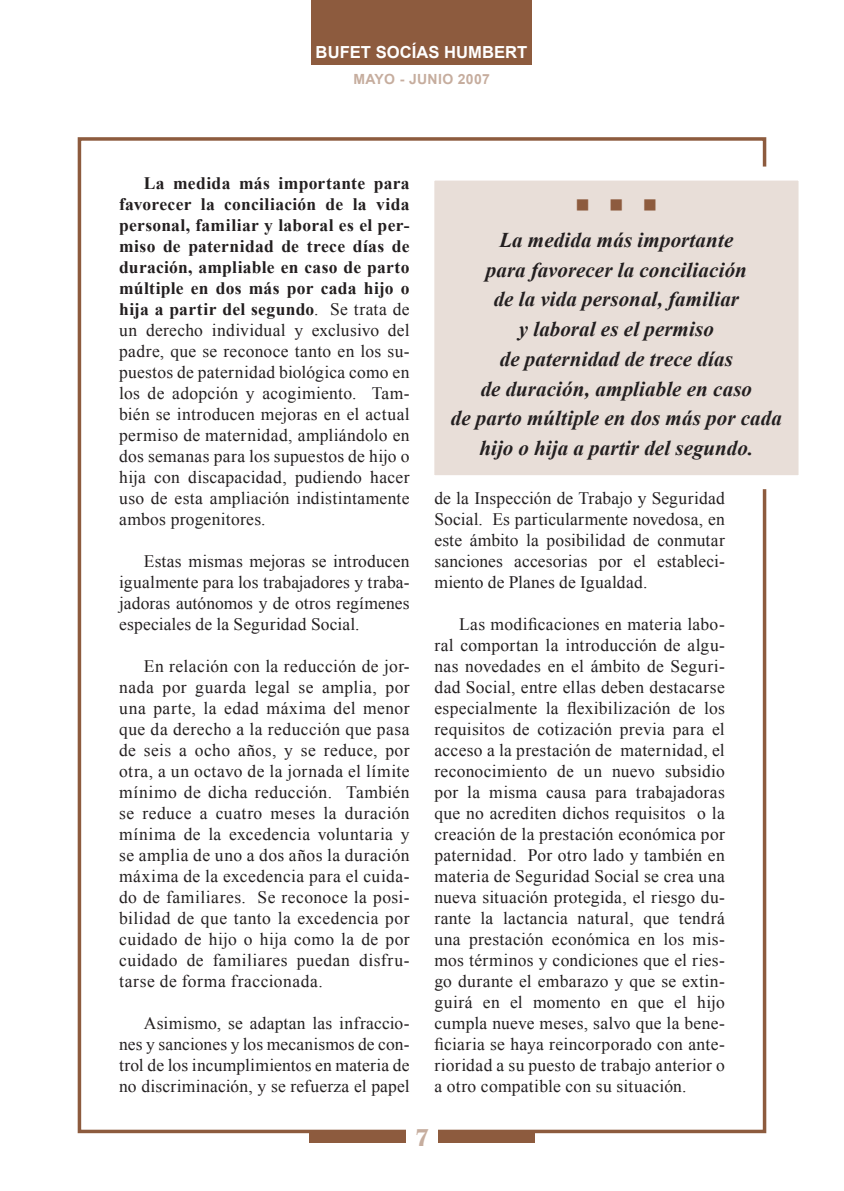
<style>
.page{position:relative;width:844px;height:1191px;background:#fff}
.page>*{position:absolute;margin:0;border:0;box-sizing:border-box;transform-origin:0 0}
.t1{font:700 26.25px "Novarese";color:#c6ad9e}
.t2{font:italic 700 21px/29.8px "Times New Roman";letter-spacing:.005em;color:#231f20;text-align:center}
.t3{font:19.25px "Wingdings";color:#8d5b3e}
.t4{font:17.5px/21px "Times New Roman";letter-spacing:.01em;color:#231f20;text-align:justify}
.t5{font:700 16.62px "Arial";color:#fff}
.t6{font:700 14px "Arial";letter-spacing:.025em;color:#c6ad9e}
.s1{font-weight:700}
</style>
<div class="page">
<div style="left:311px;top:0;width:220px;height:65px;background:#8d5b3e"></div>
<div style="left:78px;top:137px;width:688px;height:996px;border:4px solid #8d5b3e"></div>
<div style="left:309px;top:1129px;width:225px;height:13px;background:#8d5b3e"></div>
<div style="left:406px;top:1126px;width:31px;height:34px;background:#fff"></div>
<div style="left:427px;top:173px;width:378px;height:309px;background:#e8ded8"></div>
<div style="left:420px;top:166px;width:392px;height:323px;border:14px solid #fff"></div>
<p class="t5" style="left:315px;top:41px;width:213px">BUFET SOCÍAS HUMBERT</p>
<p class="t6" style="left:353px;top:70px;width:138px">MAYO - JUNIO 2007</p>
<p class="t4" style="left:119px;top:172px;width:292px;text-indent:25px"><span class="s1">La medida más importante para favorecer la conciliación de la vida personal, familiar y laboral es el per&shy;miso de paternidad de trece días de duración, ampliable en caso de parto múltiple en dos más por cada hijo o hija a partir del segundo</span>. Se trata de un derecho individual y exclusivo del padre, que se reconoce tanto en los su&shy;puestos de paternidad biológica como en los de adopción y acogimiento. Tam&shy;bién se introducen mejoras en el actual permiso de maternidad, ampliándolo en dos semanas para los supuestos de hijo o hija con discapacidad, pudiendo hacer uso de esta ampliación indistintamente ambos progenitores.</p>
<p class="t4" style="left:119px;top:550px;width:292px;text-indent:25px">Estas mismas mejoras se introducen igualmente para los trabajadores y traba&shy;jadoras autónomos y de otros regímenes especiales de la Seguridad Social.</p>
<p class="t4" style="left:119px;top:655px;width:292px;text-indent:25px">En relación con la reducción de jor&shy;nada por guarda legal se amplia, por una parte, la edad máxima del menor que da derecho a la reducción que pasa de seis a ocho años, y se reduce, por otra, a un octavo de la jornada el límite mínimo de dicha reducción. También se reduce a cuatro meses la duración mínima de la excedencia voluntaria y se amplia de uno a dos años la duración máxima de la excedencia para el cuida&shy;do de familiares. Se reconoce la posi&shy;bilidad de que tanto la excedencia por cuidado de hijo o hija como la de por cuidado de familiares puedan disfru&shy;tarse de forma fraccionada.</p>
<p class="t4" style="left:119px;top:1012px;width:292px;text-indent:25px">Asimismo, se adaptan las infraccio&shy;nes y sanciones y los mecanismos de con&shy;trol de los incumplimientos en materia de no discriminación, y se refuerza el papel</p>
<p class="t3" style="left:575px;top:195px;width:83px">■ ■ ■</p>
<p class="t2" style="left:450px;top:224px;width:332px">La medida más importante<br>para favorecer la conciliación<br>de la vida personal, familiar<br>y laboral es el permiso<br>de paternidad de trece días<br>de duración, ampliable en caso<br>de parto múltiple en dos más por cada hijo o hija a partir del segundo.</p>
<p class="t4" style="left:434px;top:487px;width:292px">de la Inspección de Trabajo y Seguridad Social. Es particularmente novedosa, en este ámbito la posibilidad de conmutar sanciones accesorias por el estableci&shy;miento de Planes de Igualdad.</p>
<p class="t4" style="left:434px;top:613px;width:292px;text-indent:25px">Las modificaciones en materia labo&shy;ral comportan la introducción de algu&shy;nas novedades en el ámbito de Seguri&shy;dad Social, entre ellas deben destacarse especialmente la flexibilización de los requisitos de cotización previa para el acceso a la prestación de maternidad, el reconocimiento de un nuevo subsidio por la misma causa para trabajadoras que no acrediten dichos requisitos o la creación de la prestación económica por paternidad. Por otro lado y también en materia de Seguridad Social se crea una nueva situación protegida, el riesgo du&shy;rante la lactancia natural, que tendrá una prestación económica en los mis&shy;mos términos y condiciones que el ries&shy;go durante el embarazo y que se extin&shy;guirá en el momento en que el hijo cumpla nueve meses, salvo que la bene&shy;ficiaria se haya reincorporado con ante&shy;rioridad a su puesto de trabajo anterior o a otro compatible con su situación.</p>
<h1 class="t1" style="left:414px;top:1123px;width:16px">7</h1>
</div>
